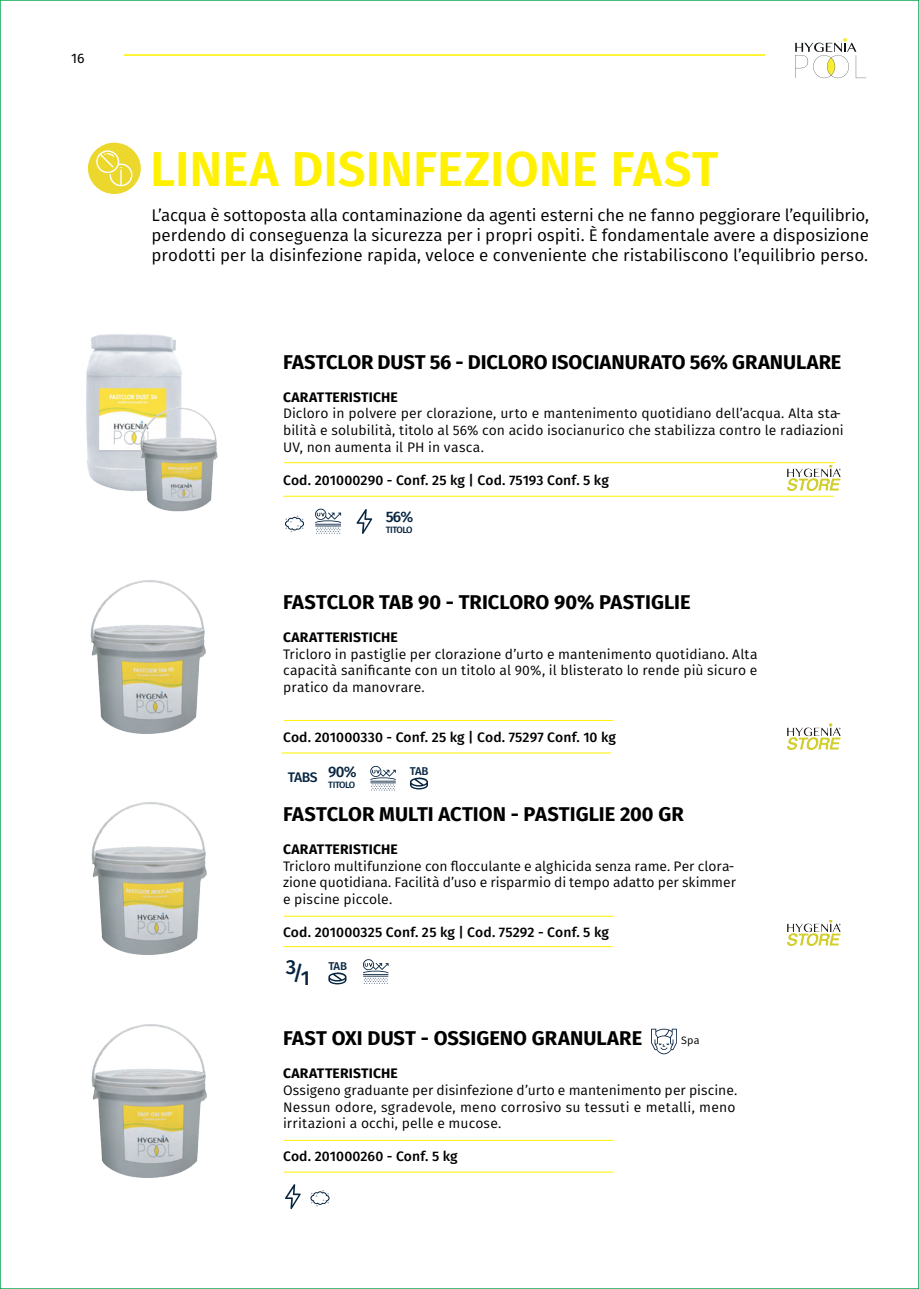
<style>
.page{position:relative;width:919px;height:1289px;background:#fff}
.page>*{position:absolute;margin:0;border:0;box-sizing:border-box;transform-origin:0 0}
.t1{font:600 48.9px "Fira Sans";color:#fff101}
.t2{font:500 20.4px "Fira Sans";color:#072541}
.t3{font:700 19.95px "Fira Sans";color:#000}
.t4{font:16.8px/20.2px "Fira Sans";color:#000;text-align:justify}
.t5{font:500 15.15px "Fira Sans";color:#072541}
.t6{font:13.8px/16.5px "Fira Sans";letter-spacing:.005em;color:#000}
.t7{font:500 13.8px "Fira Sans";letter-spacing:.01em;color:#000}
.t8{font:700 13.8px "Fira Sans";letter-spacing:.01em;color:#000}
.t9{font:500 13.8px "Fira Sans";color:#072541}
.t10{font:13.8px "Fira Sans";color:#000}
.t11{font:500 11.25px "Fira Sans";letter-spacing:-.045em;color:#072541}
.t12{font:10.65px "Fira Sans";color:#000}
.t13{font:500 9.15px "Fira Sans";letter-spacing:-.05em;color:#072541}
.s1{font-weight:700}
</style>
<div class="page">
<svg style="left:795px;top:38px;width:71px;height:40px"></svg>
<hr style="left:124px;top:54px;width:641px;height:2px;background:#fff101">
<img style="left:86px;top:334px;width:90px;height:151px">
<img style="left:101px;top:353px;width:117px;height:159px">
<img style="left:90px;top:580px;width:116px;height:154px">
<img style="left:91px;top:802px;width:116px;height:153px">
<img style="left:91px;top:1024px;width:116px;height:154px">
<hr style="left:284px;top:462px;width:550px;height:1px;background:#fff101">
<hr style="left:283px;top:496px;width:550px;height:1px;background:#fff101">
<hr style="left:284px;top:915px;width:329px;height:1px;background:#fff101">
<hr style="left:283px;top:946px;width:329px;height:1px;background:#fff101">
<hr style="left:284px;top:720px;width:329px;height:1px;background:#fff101">
<hr style="left:281px;top:752px;width:329px;height:1px;background:#fff101">
<hr style="left:284px;top:1139px;width:329px;height:1px;background:#fff101">
<hr style="left:284px;top:1171px;width:329px;height:1px;background:#fff101">
<svg style="left:315px;top:508px;width:26px;height:26px"></svg>
<svg style="left:356px;top:509px;width:16px;height:25px"></svg>
<svg style="left:285px;top:1184px;width:16px;height:24px"></svg>
<svg style="left:651px;top:1028px;width:25px;height:26px"></svg>
<svg style="left:370px;top:766px;width:26px;height:24px"></svg>
<svg style="left:363px;top:959px;width:25px;height:24px"></svg>
<svg style="left:285px;top:515px;width:19px;height:17px"></svg>
<svg style="left:410px;top:777px;width:18px;height:12px"></svg>
<svg style="left:328px;top:972px;width:18px;height:12px"></svg>
<svg style="left:310px;top:1190px;width:20px;height:16px"></svg>
<img style="left:787px;top:465px;width:53px;height:26px">
<img style="left:787px;top:723px;width:53px;height:26px">
<img style="left:787px;top:920px;width:53px;height:25px">
<div style="left:88px;top:143px;width:53px;height:51px;background:#ecd72c;border-radius:50%"></div>
<svg style="left:96px;top:150px;width:36px;height:36px"></svg>
<p class="t10" style="left:71px;top:48px;width:15px">16</p>
<h1 class="t1" style="left:150px;top:129px;width:570px">LINEA DISINFEZIONE FAST</h1>
<p class="t4" style="left:151px;top:204px;width:719px">L’acqua è sottoposta alla contaminazione da agenti esterni che ne fanno peggiorare l’equilibrio, perdendo di conseguenza la sicurezza per i propri ospiti. È fondamentale avere a disposizione prodotti per la disinfezione rapida, veloce e conveniente che ristabiliscono l’equilibrio perso.</p>
<h3 class="t3" style="left:283px;top:345px;width:560px">FASTCLOR DUST 56 - DICLORO ISOCIANURATO 56% GRANULARE</h3>
<p class="t8" style="left:283px;top:385px;width:116px">CARATTERISTICHE</p>
<p class="t6" style="left:283px;top:405px;width:562px">Dicloro in polvere per clorazione, urto e mantenimento quotidiano dell’acqua. Alta sta&shy;bilità e solubilità, titolo al 56% con acido isocianurico che stabilizza contro le radiazioni<br>UV, non aumenta il PH in vasca.</p>
<p class="t7" style="left:283px;top:468px;width:327px">Cod. 201000290 - Conf. 25 kg | Cod. 75193 Conf. 5 kg</p>
<p class="t5" style="left:385px;top:504px;width:29px">56%</p>
<p class="t13" style="left:385px;top:522px;width:28px">TITOLO</p>
<h3 class="t3" style="left:283px;top:585px;width:409px">FASTCLOR TAB 90 - TRICLORO 90% PASTIGLIE</h3>
<p class="t8" style="left:283px;top:626px;width:116px">CARATTERISTICHE</p>
<p class="t6" style="left:283px;top:645px;width:476px;text-align:justify">Tricloro in pastiglie per clorazione d’urto e mantenimento quotidiano. Alta capacità sanificante con un titolo al 90%, il blisterato lo rende più sicuro e pratico da manovrare.</p>
<p class="t7" style="left:283px;top:725px;width:334px">Cod. 201000330 - Conf. 25 kg | Cod. 75297 Conf. 10 kg</p>
<p class="t9" style="left:288px;top:765px;width:31px">TABS</p>
<p class="t5" style="left:328px;top:759px;width:30px">90%</p>
<p class="t13" style="left:328px;top:777px;width:28px">TITOLO</p>
<p class="t11" style="left:410px;top:761px;width:20px">TAB</p>
<h3 class="t3" style="left:283px;top:797px;width:402px">FASTCLOR MULTI ACTION - PASTIGLIE 200 GR</h3>
<p class="t6" style="left:283px;top:841px;width:454px"><span class="s1">CARATTERISTICHE<br></span>Tricloro multifunzione con flocculante e alghicida senza rame. Per clora&shy;zione quotidiana. Facilità d’uso e risparmio di tempo adatto per skimmer e piscine piccole.</p>
<p class="t7" style="left:283px;top:921px;width:327px">Cod. 201000325 Conf. 25 kg | Cod. 75292 - Conf. 5 kg</p>
<h2 class="t2" style="left:286px;top:956px;width:26px">3/1</h2>
<p class="t11" style="left:328px;top:956px;width:20px">TAB</p>
<h3 class="t3" style="left:283px;top:1021px;width:361px">FAST OXI DUST - OSSIGENO GRANULARE</h3>
<p class="t8" style="left:283px;top:1061px;width:116px">CARATTERISTICHE</p>
<p class="t6" style="left:283px;top:1081px;width:455px;text-align:justify">Ossigeno graduante per disinfezione d’urto e mantenimento per piscine.<br>Nessun odore, sgradevole, meno corrosivo su tessuti e metalli, meno irritazioni a occhi, pelle e mucose.</p>
<p class="t7" style="left:283px;top:1145px;width:176px">Cod. 201000260 - Conf. 5 kg</p>
<p class="t12" style="left:681px;top:1032px;width:20px">Spa</p>
</div>
